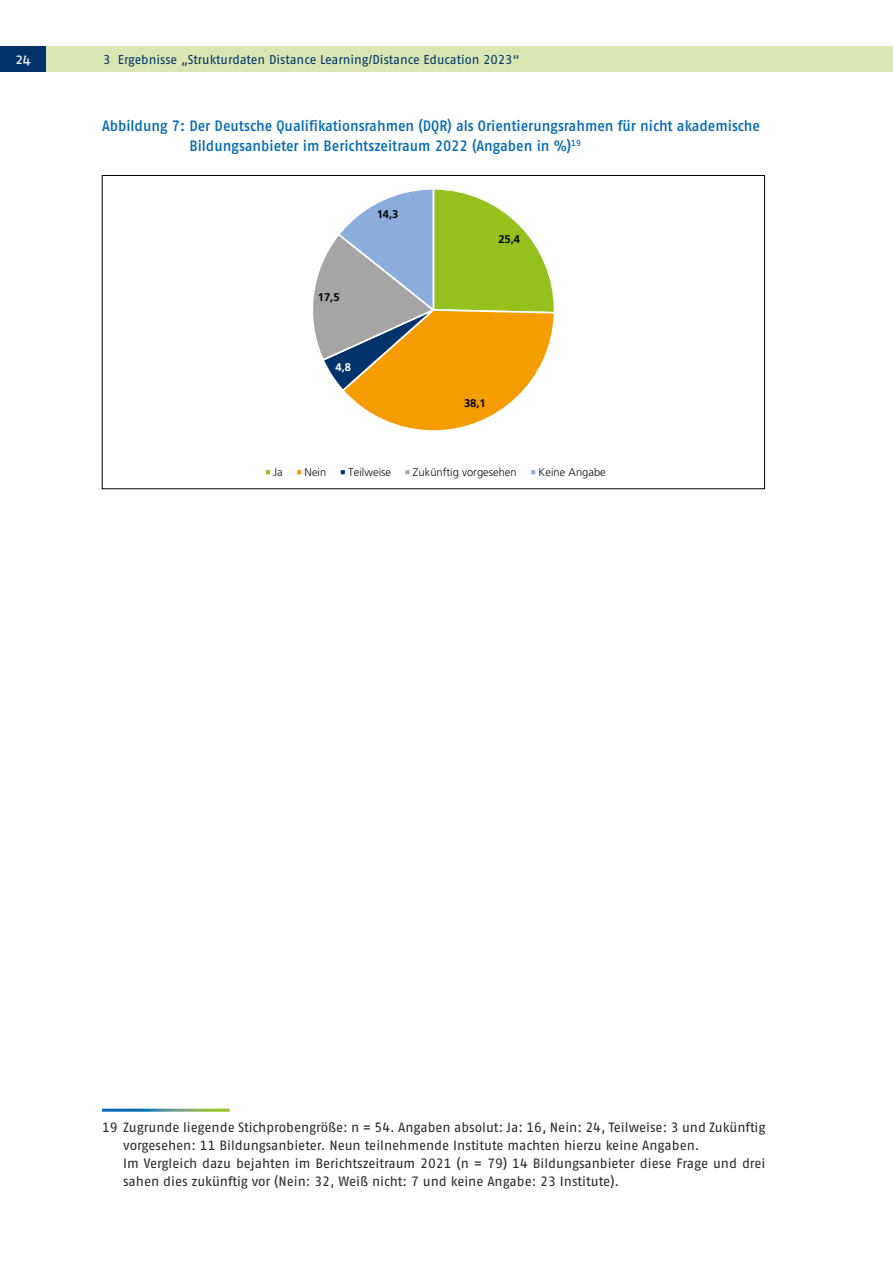
<style>
.page{position:relative;width:893px;height:1263px;background:#fff}
.page>*{position:absolute;margin:0;border:0;box-sizing:border-box;transform-origin:0 0}
.t1{font:500 15px/19.5px "Fago Pro";color:#0069b4;scale:.95 1}
.t2{font:15px "Fago Pro";color:#fff}
.flowing_text_footnote{font:13.5px/18px "Fago Pro";color:#282827}
.t3{font:12.75px "Fago Pro";letter-spacing:-.005em;color:#00336a}
.t4{font:300 11.1px "Frutiger LT Std";letter-spacing:.005em;color:#0d0d0d}
.t5{font:700 11.1px "Frutiger LT Std";color:#000}
.t6{font:700 11.1px "Frutiger LT Std";color:#fff}
</style>
<div class="page">
<div style="left:46px;top:46px;width:847px;height:26px;background:#d9e6b1"></div>
<div style="left:0;top:46px;width:46px;height:26px;background:#00336a"></div>
<svg style="left:313px;top:189px;width:241px;height:242px"></svg>
<div style="left:264px;top:468px;width:8px;height:8px;border:2px solid #fff"></div>
<div style="left:295px;top:468px;width:8px;height:8px;border:2px solid #fff"></div>
<div style="left:339px;top:468px;width:8px;height:8px;border:2px solid #fff"></div>
<div style="left:404px;top:468px;width:7px;height:8px;border:2px solid #fff"></div>
<div style="left:529px;top:468px;width:8px;height:8px;border:2px solid #fff"></div>
<p class="t2" style="left:16px;top:50px;width:16px">24</p>
<p class="t3" style="left:103px;top:52px;width:418px">3 Ergebnisse „Strukturdaten Distance Learning/Distance Education 2023“</p>
<p class="t1" style="left:189px;top:116px;width:602px;text-indent:-87px">Abbildung 7: Der Deutsche Qualifikationsrahmen (DQR) als Orientierungsrahmen für nicht akademische<br>Bildungsanbieter im Berichtszeitraum 2022 (Angaben in %)<sup>19</sup></p>
<p class="t5" style="left:377px;top:208px;width:23px">14,3</p>
<p class="t5" style="left:318px;top:291px;width:23px">17,5</p>
<p class="t6" style="left:335px;top:361px;width:17px">4,8</p>
<p class="t5" style="left:498px;top:233px;width:23px">25,4</p>
<p class="t5" style="left:464px;top:397px;width:23px">38,1</p>
<p class="t4" style="left:273px;top:465px;width:11px">Ja</p>
<p class="t4" style="left:305px;top:465px;width:23px">Nein</p>
<p class="t4" style="left:348px;top:465px;width:44px">Teilweise</p>
<p class="t4" style="left:413px;top:465px;width:105px">Zukünftig vorgesehen</p>
<p class="t4" style="left:539px;top:465px;width:69px">Keine Angabe</p>
<p class="flowing_text_footnote" style="left:123px;top:1119px;width:644px;text-indent:-21px">19 Zugrunde liegende Stichprobengröße: n = 54. Angaben absolut: Ja: 16, Nein: 24, Teilweise: 3 und Zukünftig vorgesehen: 11 Bildungsanbieter. Neun teilnehmende Institute machten hierzu keine Angaben.</p>
<p class="flowing_text_footnote" style="left:123px;top:1155px;width:644px">Im Vergleich dazu bejahten im Berichtszeitraum 2021 (n = 79) 14 Bildungsanbieter diese Frage und drei sahen dies zukünftig vor (Nein: 32, Weiß nicht: 7 und keine Angabe: 23 Institute).</p>
</div>
